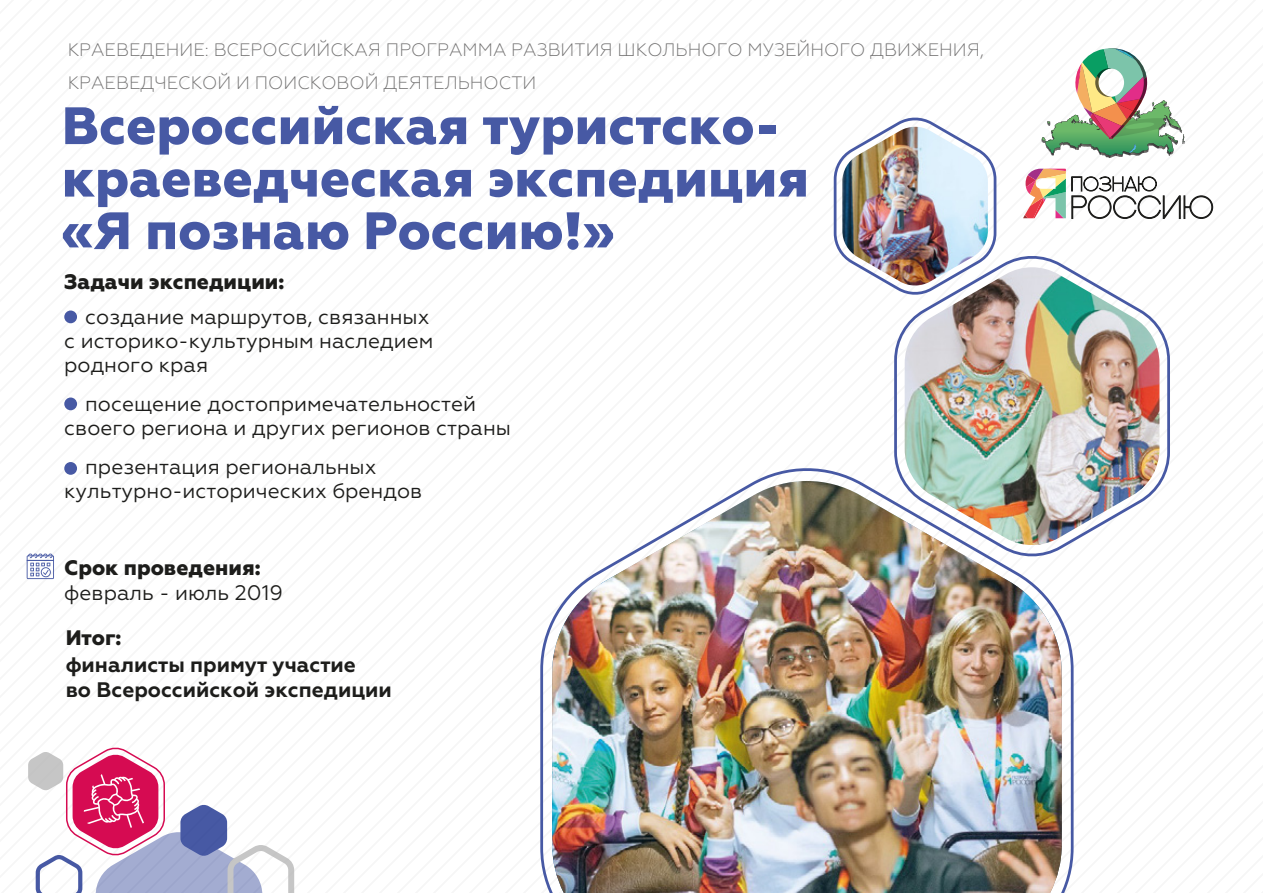
<style>
.page{position:relative;width:1263px;height:893px;background:#fff}
.page>*{position:absolute;margin:0;border:0;box-sizing:border-box;transform-origin:0 0}
.t1{font:800 52.5px/52.5px "Geometria";color:#4759a4}
.t2{font:21px/24px "Geometria";color:#1d1d1b}
.t3{font:700 21px/25.2px "Geometria";color:#1d1d1b}
.t4{font:800 21px "Geometria";color:#1d1d1b}
.t5{font:300 18px/33px "Geometria";color:#706f6f}
</style>
<div class="page">
<svg style="left:28px;top:747px;width:266px;height:146px"></svg>
<img style="left:540px;top:468px;width:534px;height:425px">
<img style="left:893px;top:256px;width:277px;height:305px">
<img style="left:833px;top:117px;width:165px;height:182px">
<div style="left:64px;top:310px;width:13px;height:13px;background:#4759a4;border-radius:50%"></div>
<div style="left:64px;top:397px;width:13px;height:13px;background:#4759a4;border-radius:50%"></div>
<div style="left:64px;top:462px;width:13px;height:13px;background:#4759a4;border-radius:50%"></div>
<svg style="left:27px;top:554px;width:27px;height:25px"></svg>
<svg style="left:1041px;top:48px;width:144px;height:110px"></svg>
<svg style="left:1023px;top:169px;width:190px;height:50px"></svg>
<p class="t5" style="left:68px;top:33px;width:918px">КРАЕВЕДЕНИЕ: ВСЕРОССИЙСКАЯ ПРОГРАММА РАЗВИТИЯ ШКОЛЬНОГО МУЗЕЙНОГО ДВИЖЕНИЯ,<br>КРАЕВЕДЧЕСКОЙ И ПОИСКОВОЙ ДЕЯТЕЛЬНОСТИ</p>
<h1 class="t1" style="left:62px;top:101px;width:749px">Всероссийская туристско&shy;краеведческая экспедиция «Я познаю Россию!»</h1>
<p class="t4" style="left:64px;top:269px;width:222px">Задачи экспедиции:</p>
<p class="t2" style="left:64px;top:305px;width:370px;text-indent:21px">создание маршрутов, связанных с историко-культурным наследием родного края</p>
<p class="t2" style="left:64px;top:392px;width:448px;text-indent:21px">посещение достопримечательностей своего региона и других регионов страны</p>
<p class="t2" style="left:64px;top:455px;width:359px;text-indent:21px">презентация региональных культурно-исторических брендов</p>
<p class="t4" style="left:64px;top:555px;width:198px">Срок проведения:</p>
<p class="t2" style="left:64px;top:581px;width:220px">февраль - июль 2019</p>
<p class="t4" style="left:66px;top:625px;width:57px">Итог:</p>
<p class="t3" style="left:66px;top:652px;width:328px">финалисты примут участие<br>во Всероссийской экспедиции</p>
</div>
